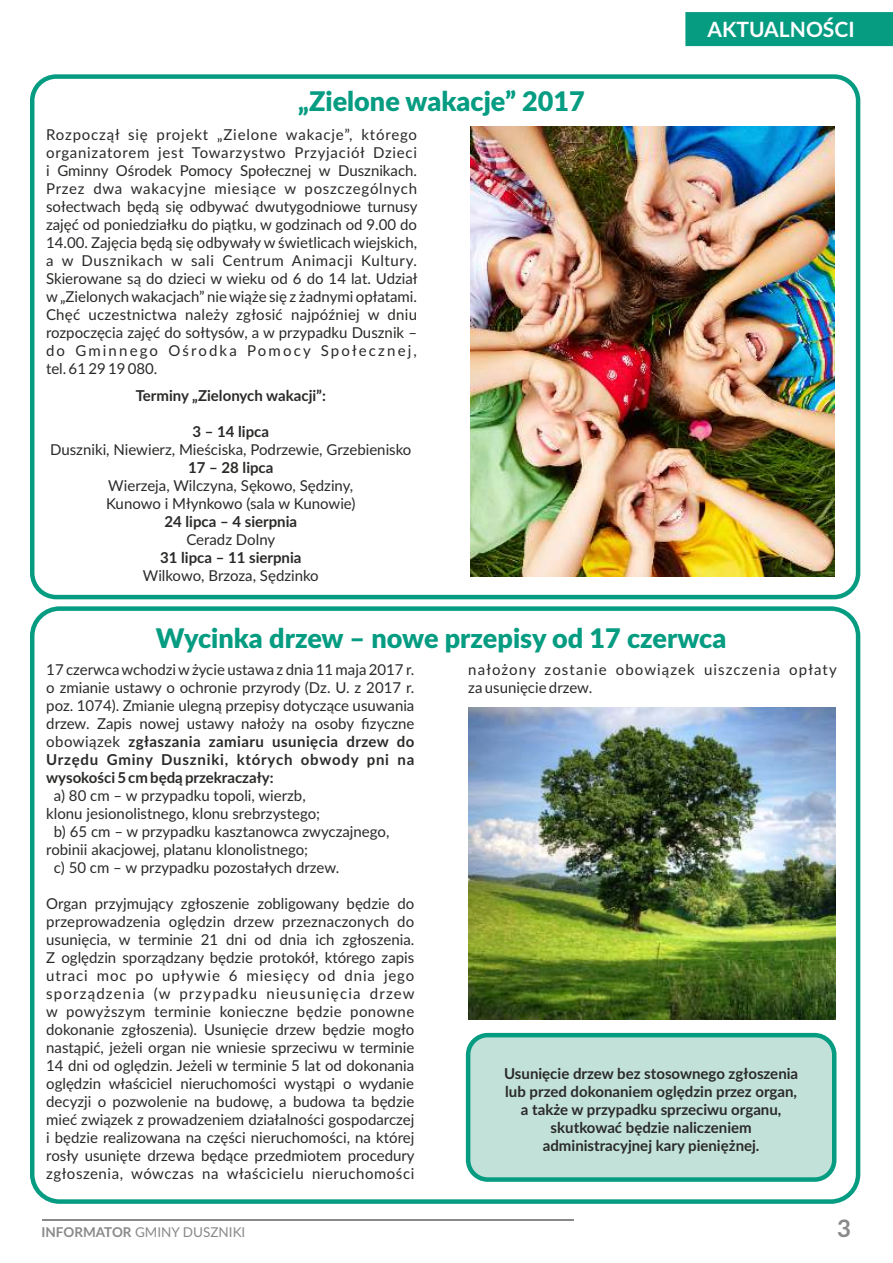
<style>
.page{position:relative;width:893px;height:1263px;background:#fff}
.page>*{position:absolute;margin:0;border:0;box-sizing:border-box;transform-origin:0 0}
.t1{font:900 27px "Lato";color:#059c82}
.t2{font:700 24px "Lato";color:#898989}
.t3{font:700 21px "Lato";color:#fefefe}
.t4{font:15px/18px "Lato";color:#2b2a29;text-align:justify}
.t5{font:700 15px/18px "Lato";color:#2b2a29;text-align:center}
.t6{font:15px/18px "Lato";letter-spacing:.07em;color:#2b2a29}
.t7{font:13.5px "Lato";color:#898989}
.s1{font-weight:700}
</style>
<div class="page">
<div style="left:685px;top:12px;width:208px;height:34px;background:#059c82"></div>
<hr style="left:43px;top:1219px;width:531px;height:2px;background:#898989">
<div style="left:30px;top:74px;width:830px;height:525px;border:4px solid #059c82;border-radius:24px"></div>
<div style="left:30px;top:606px;width:830px;height:598px;border:4px solid #059c82;border-radius:27px"></div>
<img style="left:468px;top:707px;width:367px;height:313px">
<img style="left:470px;top:127px;width:364px;height:449px">
<div style="left:466px;top:1033px;width:370px;height:149px;background:#c1e1d9;border:4px solid #059c82;border-radius:20px"></div>
<h1 class="t1" style="left:298px;top:89px;width:288px">„Zielone wakacje” 2017</h1>
<p class="t4" style="left:46px;top:127px;width:373px">Rozpoczął się projekt „Zielone wakacje”, którego organizatorem jest Towarzystwo Przyjaciół Dzieci i Gminny Ośrodek Pomocy Społecznej w Dusznikach.<br>Przez dwa wakacyjne miesiące w poszczególnych sołectwach będą się odbywać dwutygodniowe turnusy zajęć od poniedziałku do piątku, w godzinach od 9.00 do 14.00. Zajęcia będą się odbywały w świetlicach wiejskich, a w Dusznikach w sali Centrum Animacji Kultury.<br>Skierowane są do dzieci w wieku od 6 do 14 lat. Udział w„Zielonych wakacjach” nie wiąże się z żadnymi opłatami.<br>Chęć uczestnictwa należy zgłosić najpóźniej w dniu rozpoczęcia zajęć do sołtysów, a w przypadku Dusznik – do Gminnego Ośrodka Pomocy Społecznej, tel. 61 29 19 080.</p>
<p class="t5" style="left:136px;top:387px;width:192px">Terminy „Zielonych wakacji”:</p>
<p class="t5" style="left:192px;top:423px;width:78px">3 – 14 lipca</p>
<p class="t4" style="left:50px;top:441px;width:363px">Duszniki, Niewierz, Mieściska, Podrzewie, Grzebienisko</p>
<p class="t5" style="left:188px;top:459px;width:87px">17 – 28 lipca</p>
<p class="t4" style="left:106px;top:477px;width:251px">Wierzeja, Wilczyna, Sękowo, Sędziny,<br>Kunowo i Młynkowo (sala w Kunowie)</p>
<p class="t5" style="left:164px;top:513px;width:134px">24 lipca – 4 sierpnia</p>
<p class="t4" style="left:186px;top:531px;width:90px">Ceradz Dolny</p>
<p class="t5" style="left:160px;top:549px;width:143px">31 lipca – 11 sierpnia</p>
<p class="t4" style="left:143px;top:567px;width:177px">Wilkowo, Brzoza, Sędzinko</p>
<h3 class="t3" style="left:707px;top:20px;width:149px">AKTUALNOŚCI</h3>
<h1 class="t1" style="left:156px;top:626px;width:572px">Wycinka drzew – nowe przepisy od 17 czerwca</h1>
<p class="t4" style="left:46px;top:661px;width:370px">17 czerwca wchodzi wżycie ustawa z dnia 11 maja 2017 r. o zmianie ustawy o ochronie przyrody (Dz. U. z 2017 r. poz. 1074). Zmianie ulegną przepisy dotyczące usuwania drzew. Zapis nowej ustawy nałoży na osoby fizyczne obowiązek <span class="s1">zgłaszania zamiaru usunięcia drzew do Urzędu Gminy Duszniki, których obwody pni na wysokości 5 cm będą przekraczały:</span></p>
<p class="t4" style="left:54px;top:787px;width:253px">a) 80 cm – w przypadku topoli, wierzb,</p>
<p class="t4" style="left:46px;top:805px;width:275px">klonu jesionolistnego, klonu srebrzystego;</p>
<p class="t4" style="left:54px;top:823px;width:337px">b) 65 cm – w przypadku kasztanowca zwyczajnego,</p>
<p class="t4" style="left:46px;top:841px;width:263px">robinii akacjowej, platanu klonolistnego;</p>
<p class="t4" style="left:54px;top:859px;width:287px">c) 50 cm – w przypadku pozostałych drzew.</p>
<p class="t4" style="left:46px;top:895px;width:370px">Organ przyjmujący zgłoszenie zobligowany będzie do przeprowadzenia oględzin drzew przeznaczonych do usunięcia, w terminie 21 dni od dnia ich zgłoszenia.<br>Z oględzin sporządzany będzie protokół, którego zapis utraci moc po upływie 6 miesięcy od dnia jego sporządzenia (w przypadku nieusunięcia drzew w powyższym terminie konieczne będzie ponowne dokonanie zgłoszenia). Usunięcie drzew będzie mogło nastąpić, jeżeli organ nie wniesie sprzeciwu w terminie 14 dni od oględzin. Jeżeli w terminie 5 lat od dokonania oględzin właściciel nieruchomości wystąpi o wydanie decyzji o pozwolenie na budowę, a budowa ta będzie mieć związek z prowadzeniem działalności gospodarczej i będzie realizowana na części nieruchomości, na której rosły usunięte drzewa będące przedmiotem procedury zgłoszenia, wówczas na właścicielu nieruchomości</p>
<p class="t6" style="left:468px;top:661px;width:370px">nałożony zostanie obowiązek uiszczenia opłaty za usunięcie drzew.</p>
<p class="t5" style="left:504px;top:1066px;width:296px">Usunięcie drzew bez stosownego zgłoszenia lub przed dokonaniem oględzin przez organ, a także w przypadku sprzeciwu organu, skutkować będzie naliczeniem administracyjnej kary pieniężnej.</p>
<p class="t7" style="left:42px;top:1226px;width:205px"><span class="s1">INFORMATOR</span> GMINY DUSZNIKI</p>
<h2 class="t2" style="left:837px;top:1218px;width:15px">3</h2>
</div>
